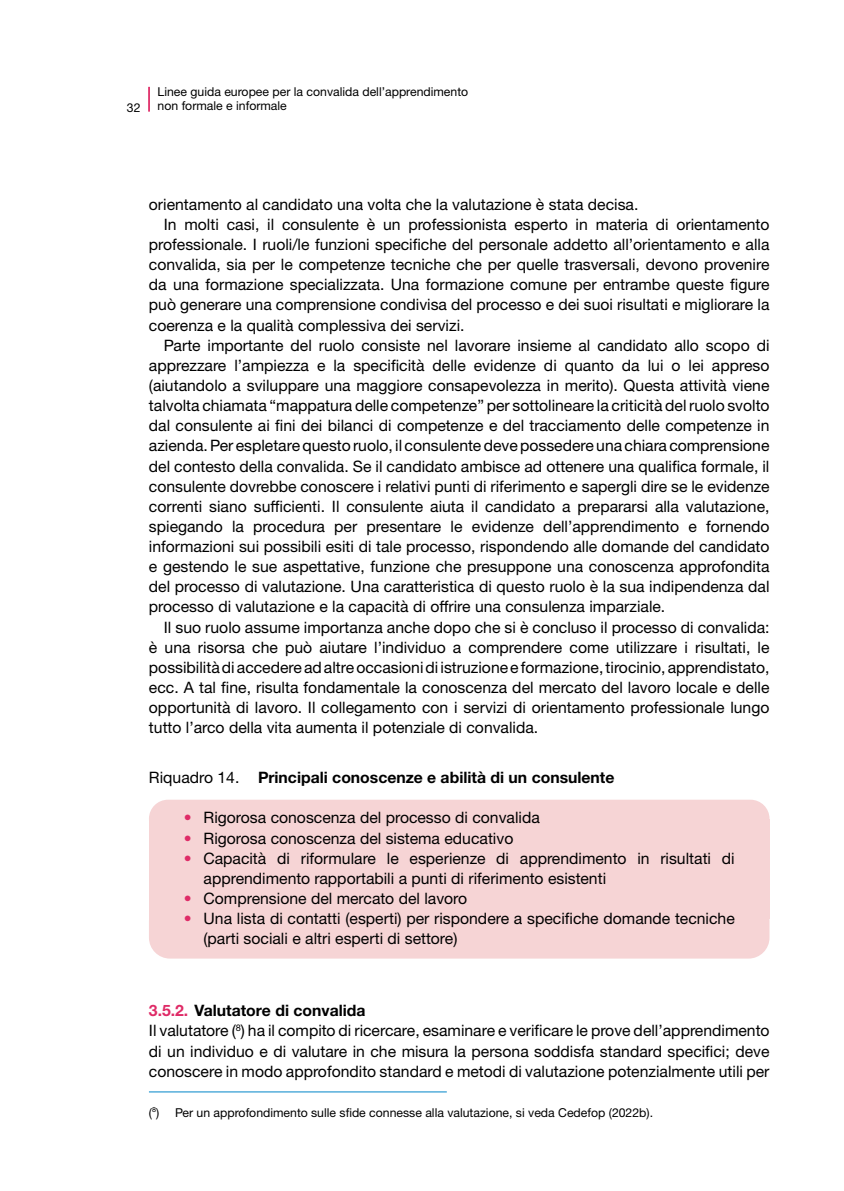
<style>
.page{position:relative;width:844px;height:1191px;background:#fff}
.page>*{position:absolute;margin:0;border:0;box-sizing:border-box;transform-origin:0 0}
.t1{font:15.75px/20.1px "Helvetica Neue LTW1 G";color:#000}
.t2{font:700 15.75px "Helvetica Neue LTW1 G";color:#000}
.t3{font:12.25px/14.7px "Helvetica Neue LTW1 G";color:#000}
.s1{font-weight:400}
.s2{color:#df2b67}
.s3{font-weight:700;color:#df2b67}
.s4{font-weight:700}
</style>
<div class="page">
<hr style="left:148px;top:87px;width:2px;height:25px;background:#df2b67">
<div style="left:149px;top:799px;width:620px;height:38px;background:#f6d4d5;border-radius:19px"></div>
<div style="left:149px;top:820px;width:620px;height:38px;background:#f6d4d5"></div>
<div style="left:149px;top:840px;width:620px;height:58px;background:#f6d4d5"></div>
<div style="left:149px;top:880px;width:620px;height:38px;background:#f6d4d5"></div>
<div style="left:149px;top:900px;width:620px;height:58px;background:#f6d4d5;border-radius:21px"></div>
<hr style="left:149px;top:1091px;width:297px;height:1px;background:#0085c8">
<p class="t3" style="left:127px;top:100px;width:15px">32</p>
<p class="t3" style="left:157px;top:84px;width:312px">Linee guida europee per la convalida dell’apprendimento non formale e informale</p>
<p class="t1" style="left:149px;top:194px;width:491px">orientamento al candidato una volta che la valutazione è stata decisa.</p>
<p class="t1" style="left:164px;top:214px;width:607px">In molti casi, il consulente è un professionista esperto in materia di orientamento</p>
<p class="t1" style="left:149px;top:234px;width:622px">professionale. I ruoli/le funzioni specifiche del personale addetto all’orientamento e alla</p>
<p class="t1" style="left:149px;top:254px;width:622px">convalida, sia per le competenze tecniche che per quelle trasversali, devono provenire</p>
<p class="t1" style="left:149px;top:274px;width:622px">da una formazione specializzata. Una formazione comune per entrambe queste figure</p>
<p class="t1" style="left:149px;top:295px;width:622px">può generare una comprensione condivisa del processo e dei suoi risultati e migliorare la</p>
<p class="t1" style="left:149px;top:315px;width:317px">coerenza e la qualità complessiva dei servizi.</p>
<p class="t1" style="left:164px;top:335px;width:607px">Parte importante del ruolo consiste nel lavorare insieme al candidato allo scopo di</p>
<p class="t1" style="left:149px;top:355px;width:622px">apprezzare l’ampiezza e la specificità delle evidenze di quanto da lui o lei appreso</p>
<p class="t1" style="left:149px;top:375px;width:622px">(aiutandolo a sviluppare una maggiore consapevolezza in merito). Questa attività viene</p>
<p class="t1" style="left:149px;top:395px;width:622px">talvolta chiamata “mappatura delle competenze” per sottolineare la criticità del ruolo svolto</p>
<p class="t1" style="left:149px;top:415px;width:622px">dal consulente ai fini dei bilanci di competenze e del tracciamento delle competenze in</p>
<p class="t1" style="left:149px;top:435px;width:622px">azienda. Per espletare questo ruolo, il consulente deve possedere una chiara comprensione</p>
<p class="t1" style="left:149px;top:456px;width:622px">del contesto della convalida. Se il candidato ambisce ad ottenere una qualifica formale, il</p>
<p class="t1" style="left:149px;top:476px;width:622px">consulente dovrebbe conoscere i relativi punti di riferimento e sapergli dire se le evidenze</p>
<p class="t1" style="left:149px;top:496px;width:622px">correnti siano sufficienti. Il consulente aiuta il candidato a prepararsi alla valutazione,</p>
<p class="t1" style="left:149px;top:516px;width:622px">spiegando la procedura per presentare le evidenze dell’apprendimento e fornendo</p>
<p class="t1" style="left:149px;top:536px;width:622px">informazioni sui possibili esiti di tale processo, rispondendo alle domande del candidato</p>
<p class="t1" style="left:149px;top:556px;width:622px">e gestendo le sue aspettative, funzione che presuppone una conoscenza approfondita</p>
<p class="t1" style="left:149px;top:576px;width:622px">del processo di valutazione. Una caratteristica di questo ruolo è la sua indipendenza dal</p>
<p class="t1" style="left:149px;top:596px;width:518px">processo di valutazione e la capacità di offrire una consulenza imparziale.</p>
<p class="t1" style="left:164px;top:617px;width:607px">Il suo ruolo assume importanza anche dopo che si è concluso il processo di convalida:</p>
<p class="t1" style="left:149px;top:637px;width:622px">è una risorsa che può aiutare l’individuo a comprendere come utilizzare i risultati, le</p>
<p class="t1" style="left:149px;top:657px;width:622px">possibilità di accedere ad altre occasioni di istruzione e formazione, tirocinio, apprendistato,</p>
<p class="t1" style="left:149px;top:677px;width:622px">ecc. A tal fine, risulta fondamentale la conoscenza del mercato del lavoro locale e delle</p>
<p class="t1" style="left:149px;top:697px;width:622px">opportunità di lavoro. Il collegamento con i servizi di orientamento professionale lungo</p>
<p class="t1" style="left:149px;top:717px;width:391px">tutto l’arco della vita aumenta il potenziale di convalida.</p>
<p class="t2" style="left:149px;top:768px;width:467px"><span class="s1">Riquadro 14.</span> Principali conoscenze e abilità di un consulente</p>
<p class="t1" style="left:184px;top:807px;width:357px"><span class="s2">•</span> Rigorosa conoscenza del processo di convalida</p>
<p class="t1" style="left:184px;top:828px;width:331px"><span class="s2">•</span> Rigorosa conoscenza del sistema educativo</p>
<p class="t1" style="left:203px;top:848px;width:532px;text-indent:-20px"><span class="s2">•</span> Capacità di riformulare le esperienze di apprendimento in risultati di apprendimento rapportabili a punti di riferimento esistenti</p>
<p class="t1" style="left:184px;top:888px;width:285px"><span class="s2">•</span> Comprensione del mercato del lavoro</p>
<p class="t1" style="left:203px;top:908px;width:532px;text-indent:-20px"><span class="s2">•</span> Una lista di contatti (esperti) per rispondere a specifiche domande tecniche (parti sociali e altri esperti di settore)</p>
<p class="t1" style="left:149px;top:1000px;width:622px"><span class="s3">3.5.2.</span> <span class="s4">Valutatore di convalida<br></span>Il valutatore (<sup>8</sup>) ha il compito di ricercare, esaminare e verificare le prove dell’apprendimento di un individuo e di valutare in che misura la persona soddisfa standard specifici; deve conoscere in modo approfondito standard e metodi di valutazione potenzialmente utili per</p>
<p class="t3" style="left:149px;top:1104px;width:505px">(<sup>8</sup>) Per un approfondimento sulle sfide connesse alla valutazione, si veda Cedefop (2022b).</p>
</div>
